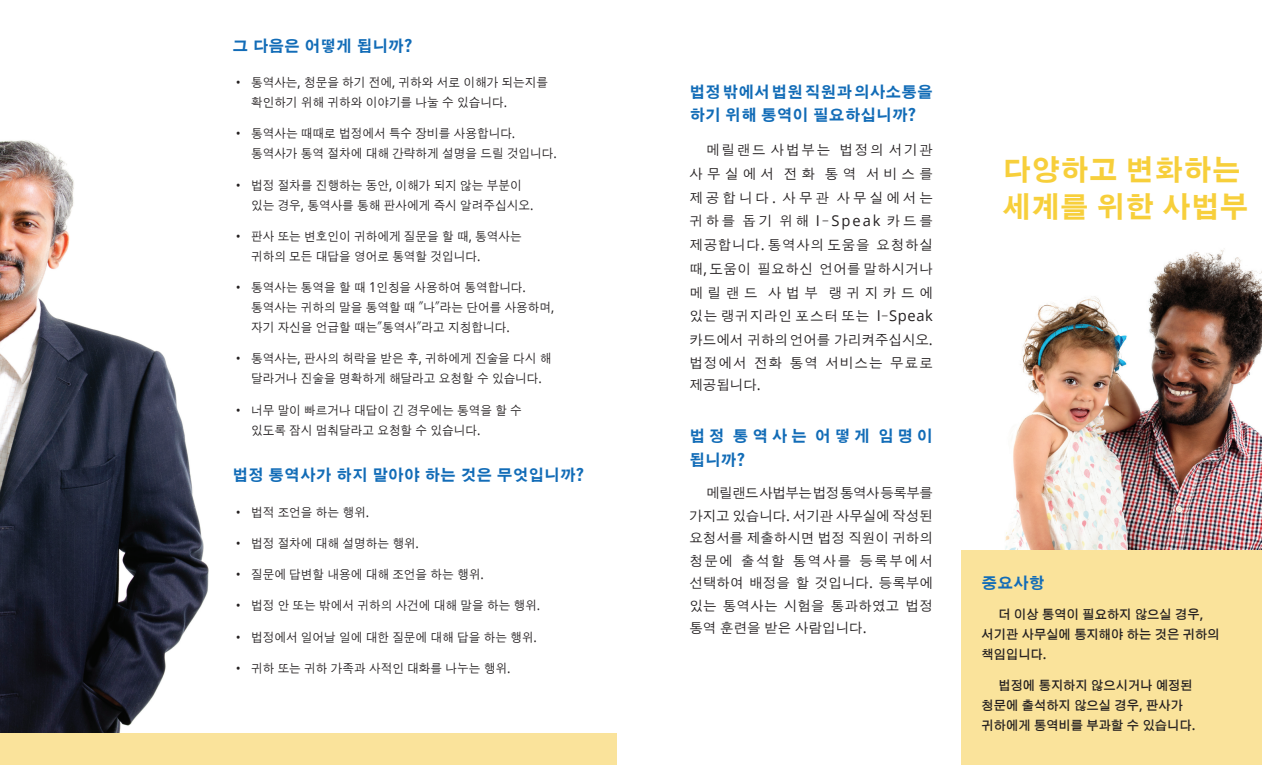
<style>
.page{position:relative;width:1262px;height:765px;background:#fff}
.page>*{position:absolute;margin:0;border:0;box-sizing:border-box;transform-origin:0 0}
.head{font:700 30px/37.5px "SM Gothic Std";letter-spacing:-.01em;color:#f7cf3b}
.head-2{font:700 16.25px/23.8px "SM Gothic Std";color:#126cb7}
.head-3{font:700 16.25px/23.8px "SM Gothic Std";letter-spacing:.235em;color:#126cb7}
.Body{font:500 13.75px/23.8px "SM Gothic Std";letter-spacing:.025em;color:#231f20;text-align:justify}
.Body-2{font:500 13.75px/22.5px "SM Gothic Std";letter-spacing:.08em;color:#231f20}
.t1{font:500 12.5px/20px "SM Gothic Std";color:#231f20;scale:.93 1}
.Body-3{font:600 12.5px/20px "SM Gothic Std";color:#231f20}
.s1{font-family:"Bell Gothic Std";font-weight:900;font-size:17.5px}
.s2{font-family:"Open Sans";font-weight:400;font-size:13.75px}
.s3{font-family:"Open Sans";font-weight:400;font-size:15px}
.s4{font-family:"Open Sans";font-size:13.75px}
</style>
<div class="page">
<img style="left:1005px;top:250px;width:256px;height:300px">
<img style="left:0;top:140px;width:209px;height:593px">
<div style="left:960px;top:550px;width:301px;height:215px;background:#fae39b"></div>
<div style="left:0;top:733px;width:616px;height:32px;background:#fae39b"></div>
<p class="head-2" style="left:232px;top:35px;width:182px">그 다음은 어떻게 됩니까<span class="s1">?</span></p>
<p class="t1" style="left:251px;top:73px;width:321px;text-indent:-19px">• 통역사는<span class="s2">,</span> 청문을 하기 전에<span class="s2">,</span> 귀하와 서로 이해가 되는지를 확인하기 위해 귀하와 이야기를 나눌 수 있습니다<span class="s2">.</span></p>
<p class="t1" style="left:251px;top:125px;width:330px;text-indent:-19px">• 통역사는 때때로 법정에서 특수 장비를 사용합니다<span class="s2">. </span>통역사가 통역 절차에 대해 간략하게 설명을 드릴 것입니다<span class="s2">.</span></p>
<p class="t1" style="left:251px;top:176px;width:305px;text-indent:-19px">• 법정 절차를 진행하는 동안<span class="s2">,</span> 이해가 되지 않는 부분이 있는 경우<span class="s2">,</span> 통역사를 통해 판사에게 즉시 알려주십시오<span class="s2">.</span></p>
<p class="t1" style="left:251px;top:227px;width:292px;text-indent:-19px">• 판사 또는 변호인이 귀하에게 질문을 할 때<span class="s2">,</span> 통역사는 귀하의 모든 대답을 영어로 통역할 것입니다<span class="s2">.</span></p>
<p class="t1" style="left:251px;top:278px;width:327px;text-indent:-19px">• 통역사는 통역을 할 때 <span class="s2">1</span>인칭을 사용하여 통역합니다<span class="s2">. </span>통역사는 귀하의 말을 통역할 때 "나"라는 단어를 사용하며<span class="s2">, </span>자기 자신을 언급할 때는"통역사"라고 지칭합니다<span class="s2">.</span></p>
<p class="t1" style="left:251px;top:350px;width:324px;text-indent:-19px">• 통역사는<span class="s2">,</span> 판사의 허락을 받은 후<span class="s2">,</span> 귀하에게 진술을 다시 해 달라거나 진술을 명확하게 해달라고 요청할 수 있습니다<span class="s2">.</span></p>
<p class="t1" style="left:251px;top:401px;width:293px;text-indent:-19px">• 너무 말이 빠르거나 대답이 긴 경우에는 통역을 할 수 있도록 잠시 멈춰달라고 요청할 수 있습니다<span class="s2">.</span></p>
<p class="head-2" style="left:232px;top:464px;width:353px">법정 통역사가 하지 말아야 하는 것은 무엇입니까<span class="s1">?</span></p>
<p class="t1" style="left:232px;top:503px;width:149px">• 법적 조언을 하는 행위<span class="s2">.</span></p>
<p class="t1" style="left:232px;top:534px;width:202px">• 법정 절차에 대해 설명하는 행위<span class="s2">.</span></p>
<p class="t1" style="left:232px;top:565px;width:272px">• 질문에 답변할 내용에 대해 조언을 하는 행위<span class="s2">.</span></p>
<p class="t1" style="left:232px;top:597px;width:332px">• 법정 안 또는 밖에서 귀하의 사건에 대해 말을 하는 행위<span class="s2">.</span></p>
<p class="t1" style="left:232px;top:628px;width:329px">• 법정에서 일어날 일에 대한 질문에 대해 답을 하는 행위<span class="s2">.</span></p>
<p class="t1" style="left:232px;top:659px;width:300px">• 귀하 또는 귀하 가족과 사적인 대화를 나누는 행위<span class="s2">.</span></p>
<p class="head-2" style="left:689px;top:81px;width:245px">법정밖에서법원직원과의사소통을 하기 위해 통역이 필요하십니까<span class="s1">?</span></p>
<p class="Body" style="left:689px;top:139px;width:245px;text-indent:17px">메릴랜드 사법부는 법정의 서기관 사무실에서 전화 통역 서비스를 제공합니다<span class="s3">.</span> 사무관 사무실에서는 귀하를 돕기 위해 <span class="s3">I</span>-<span class="s3">Speak</span> 카드를 제공합니다<span class="s3">.</span> 통역사의 도움을 요청하실 때<span class="s3">,</span> 도움이 필요하신 언어를 말하시거나 메릴랜드 사법부 랭귀지카드에 있는 랭귀지라인 포스터 또는 <span class="s3">I</span>-<span class="s3">Speak </span>카드에서 귀하의언어를 가리켜주십시오<span class="s3">.</span></p>
<p class="Body-2" style="left:689px;top:352px;width:245px">법정에서 전화 통역 서비스는 무료로 제공됩니다<span class="s3">.</span></p>
<p class="head-3" style="left:689px;top:425px;width:245px">법정 통역사는 어떻게 임명이 됩니까<span class="s1">?</span></p>
<p class="Body" style="left:689px;top:483px;width:245px;line-height:22.5px;text-indent:17px">메릴랜드사법부는법정통역사등록부를 가지고 있습니다<span class="s3">.</span> 서기관 사무실에 작성된 요청서를 제출하시면 법정 직원이 귀하의 청문에 출석할 통역사를 등록부에서 선택하여 배정을 할 것입니다<span class="s3">.</span> 등록부에 있는 통역사는 시험을 통과하였고 법정 통역 훈련을 받은 사람입니다<span class="s3">.</span></p>
<p class="head" style="left:1002px;top:153px;width:248px">다양하고 변화하는 세계를 위한 사법부</p>
<p class="head-2" style="left:981px;top:572px;width:65px">중요사항</p>
<p class="Body-3" style="left:981px;top:605px;width:240px;text-indent:17px">더 이상 통역이 필요하지 않으실 경우<span class="s4">, </span>서기관 사무실에 통지해야 하는 것은 귀하의 책임입니다<span class="s4">.</span></p>
<p class="Body-3" style="left:981px;top:676px;width:215px;text-indent:17px">법정에 통지하지 않으시거나 예정된 청문에 출석하지 않으실 경우<span class="s4">,</span> 판사가 귀하에게 통역비를 부과할 수 있습니다<span class="s4">.</span></p>
</div>
